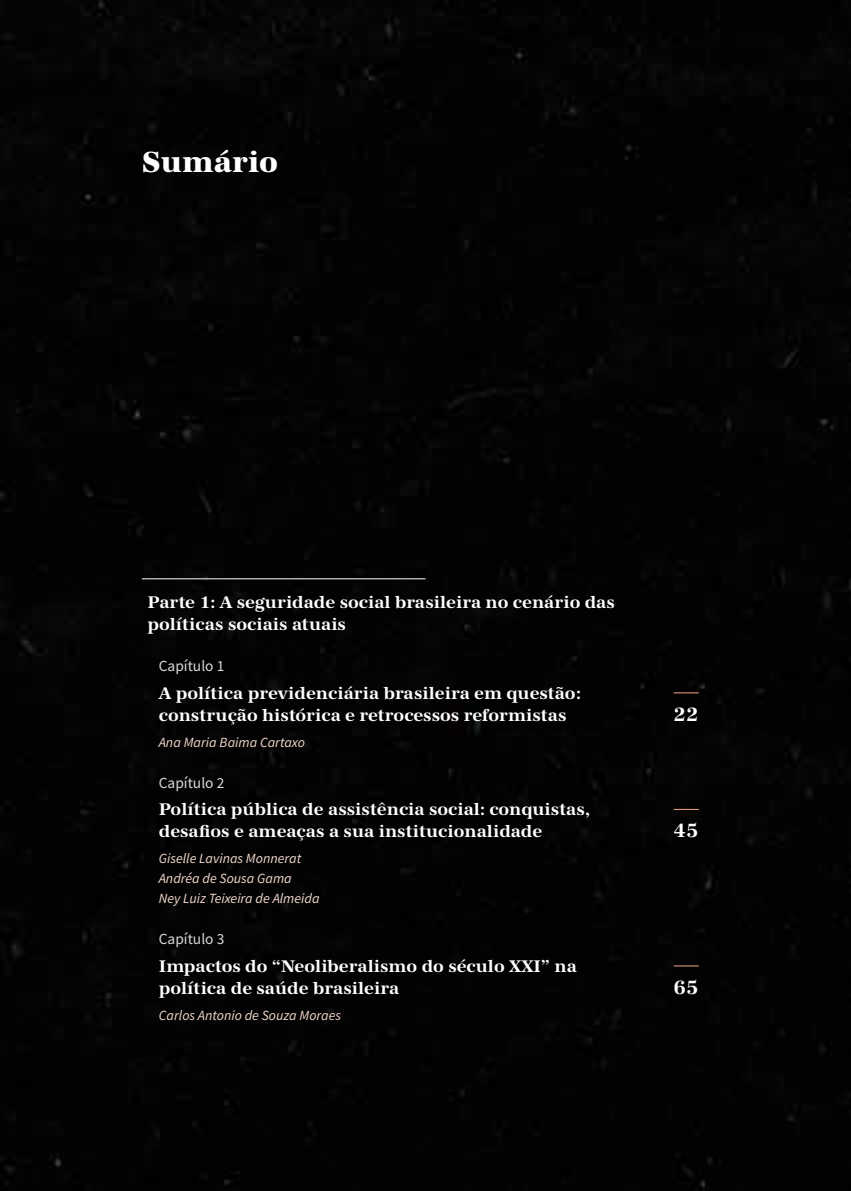
<style>
.page{position:relative;width:851px;height:1191px;background:#fff}
.page>*{position:absolute;margin:0;border:0;box-sizing:border-box;transform-origin:0 0}
.sumario_titulo{font:700 expanded 30px "URW Antiqua";color:#fff}
.t1{font:700 20px "URW Antiqua";color:#fff}
.t2{font:700 17.4px/22px "URW Antiqua";color:#fff}
.t3{font:15.4px "Source Sans Variable";color:#dbdad8}
.t4{font:italic 14px "Source Sans Variable";color:#f5d9ce}
</style>
<div class="page">
<div style="left:0;top:0;width:850px;height:1190px;background:#020202"></div>
<hr style="left:142px;top:578px;width:283px;height:1px;background:#fff">
<svg style="left:673px;top:692px;width:25px;height:1px"></svg>
<svg style="left:673px;top:809px;width:25px;height:1px"></svg>
<svg style="left:673px;top:965px;width:25px;height:1px"></svg>
<p class="sumario_titulo" style="left:142px;top:144px;width:138px">Sumário</p>
<p class="t2" style="left:147px;top:591px;width:469px">Parte 1: A seguridade social brasileira no cenário das políticas sociais atuais</p>
<p class="t3" style="left:159px;top:657px;width:67px">Capítulo 1</p>
<p class="t2" style="left:159px;top:682px;width:424px">A política previdenciária brasileira em questão: construção histórica e retrocessos reformistas</p>
<p class="t4" style="left:159px;top:733px;width:148px">Ana Maria Baima Cartaxo</p>
<p class="t3" style="left:159px;top:773px;width:67px">Capítulo 2</p>
<p class="t2" style="left:159px;top:798px;width:432px">Política pública de assistência social: conquistas, desafios e ameaças a sua institucionalidade</p>
<p class="t4" style="left:159px;top:850px;width:144px">Giselle Lavinas Monnerat</p>
<p class="t4" style="left:159px;top:870px;width:134px">Andréa de Sousa Gama</p>
<p class="t4" style="left:159px;top:890px;width:162px">Ney Luiz Teixeira de Almeida</p>
<p class="t3" style="left:159px;top:930px;width:67px">Capítulo 3</p>
<p class="t2" style="left:159px;top:955px;width:419px">Impactos do “Neoliberalismo do século XXI” na política de saúde brasileira</p>
<p class="t4" style="left:159px;top:1006px;width:184px">Carlos Antonio de Souza Moraes</p>
<p class="t1" style="left:673px;top:702px;width:27px">22</p>
<p class="t1" style="left:673px;top:819px;width:27px">45</p>
<p class="t1" style="left:673px;top:975px;width:27px">65</p>
</div>
